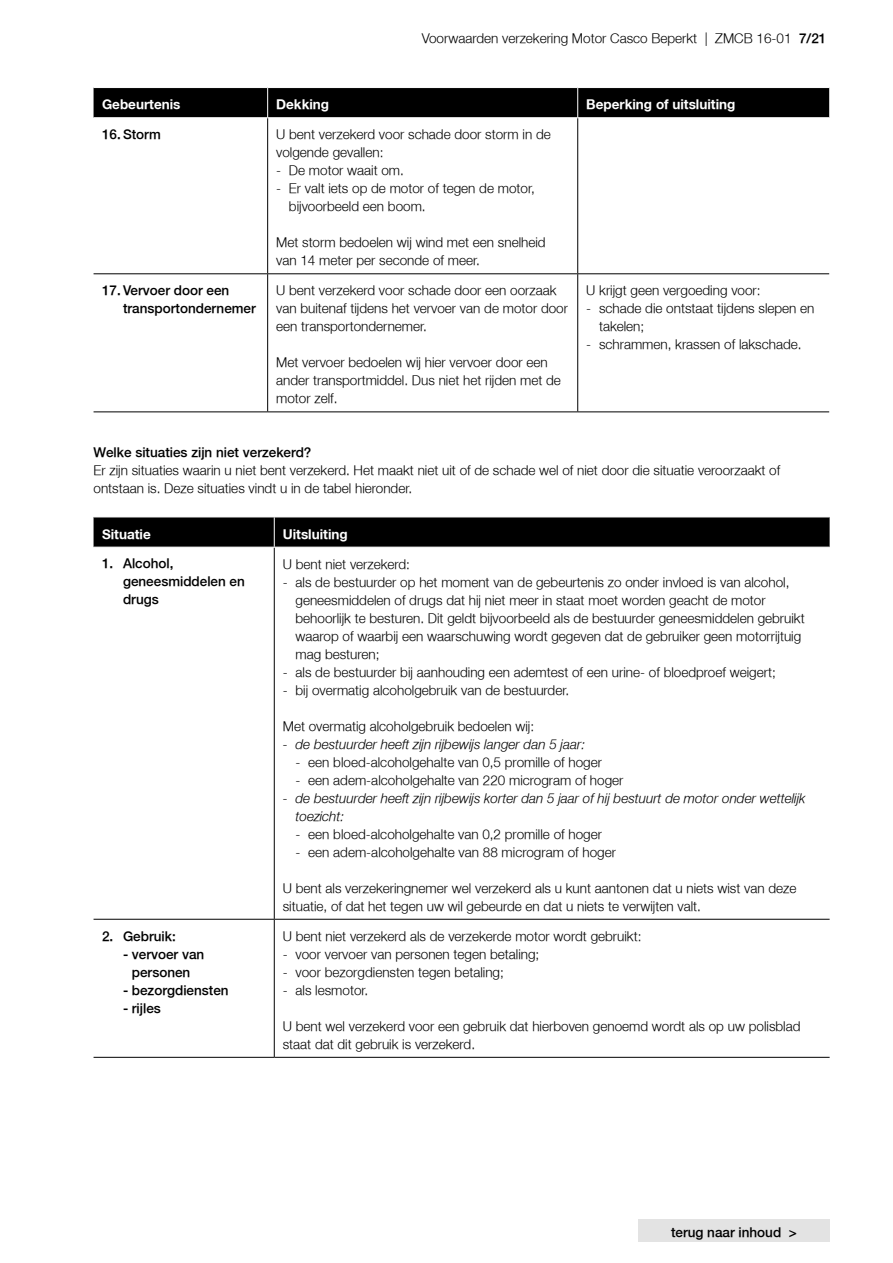
<style>
.page{position:relative;width:893px;height:1263px;background:#fff}
.page>*{position:absolute;margin:0;border:0;box-sizing:border-box;transform-origin:0 0}
.t1{font:300 13.5px/18px "Fortis Helvetica";color:#000}
.t2{font:300 13.5px/18px "Fortis Helvetica";color:#000}
.t3{font:italic 300 13.5px/18px "Fortis Helvetica";color:#000}
.t4{font:700 13.5px "Fortis Helvetica";color:#fff}
.s1{font-style:inherit}
</style>
<div class="page">
<div style="left:638px;top:1219px;width:192px;height:23px;background:#e3e3e3"></div>
<hr style="left:267px;top:118px;width:1px;height:155px;background:#000">
<hr style="left:577px;top:118px;width:1px;height:155px;background:#000">
<hr style="left:267px;top:274px;width:1px;height:137px;background:#000">
<hr style="left:577px;top:274px;width:1px;height:137px;background:#000">
<hr style="left:94px;top:273px;width:174px;height:1px;background:#000">
<hr style="left:268px;top:273px;width:310px;height:1px;background:#000">
<hr style="left:578px;top:273px;width:251px;height:1px;background:#000">
<hr style="left:94px;top:411px;width:174px;height:1px;background:#000">
<hr style="left:268px;top:411px;width:310px;height:1px;background:#000">
<hr style="left:578px;top:411px;width:251px;height:1px;background:#000">
<div style="left:94px;top:88px;width:735px;height:29px;background:#000"></div>
<div style="left:94px;top:518px;width:736px;height:29px;background:#000"></div>
<hr style="left:274px;top:547px;width:1px;height:372px;background:#000">
<hr style="left:94px;top:919px;width:180px;height:1px;background:#000">
<hr style="left:274px;top:920px;width:1px;height:137px;background:#000">
<hr style="left:274px;top:919px;width:556px;height:1px;background:#000">
<hr style="left:94px;top:1057px;width:180px;height:1px;background:#000">
<hr style="left:274px;top:1057px;width:556px;height:1px;background:#000">
<hr style="left:274px;top:517px;width:1px;height:30px;background:#fff">
<hr style="left:274px;top:547px;width:556px;height:1px;background:#fff">
<p class="t1" style="left:422px;top:29px;width:406px">Voorwaarden verzekering Motor Casco Beperkt | ZMCB 16-01 <span class="s1">7/21</span></p>
<p class="t4" style="left:102px;top:96px;width:80px">Gebeurtenis</p>
<p class="t4" style="left:276px;top:96px;width:54px">Dekking</p>
<p class="t4" style="left:586px;top:96px;width:151px">Beperking of uitsluiting</p>
<p class="t2" style="left:102px;top:126px;width:60px">16. Storm</p>
<p class="t1" style="left:276px;top:126px;width:276px">U bent verzekerd voor schade door storm in de volgende gevallen:</p>
<p class="t1" style="left:276px;top:162px;width:129px">- De motor waait om.</p>
<p class="t1" style="left:289px;top:180px;width:247px;text-indent:-13px">- Er valt iets op de motor of tegen de motor, bijvoorbeeld een boom.</p>
<p class="t1" style="left:276px;top:234px;width:271px">Met storm bedoelen wij wind met een snelheid van 14 meter per seconde of meer.</p>
<p class="t2" style="left:123px;top:282px;width:134px;text-indent:-21px">17. Vervoer door een transportondernemer</p>
<p class="t1" style="left:276px;top:282px;width:293px">U bent verzekerd voor schade door een oorzaak van buitenaf tijdens het vervoer van de motor door een transportondernemer.</p>
<p class="t1" style="left:276px;top:354px;width:286px">Met vervoer bedoelen wij hier vervoer door een ander transportmiddel. Dus niet het rijden met de motor zelf.</p>
<p class="t1" style="left:586px;top:282px;width:176px">U krijgt geen vergoeding voor:</p>
<p class="t1" style="left:599px;top:300px;width:217px;text-indent:-13px">- schade die ontstaat tijdens slepen en takelen;</p>
<p class="t1" style="left:586px;top:336px;width:217px">- schrammen, krassen of lakschade.</p>
<p class="t2" style="left:94px;top:443px;width:219px">Welke situaties zijn niet verzekerd?</p>
<p class="t1" style="left:94px;top:461px;width:688px">Er zijn situaties waarin u niet bent verzekerd. Het maakt niet uit of de schade wel of niet door die situatie veroorzaakt of ontstaan is. Deze situaties vindt u in de tabel hieronder.</p>
<p class="t4" style="left:102px;top:525px;width:50px">Situatie</p>
<p class="t4" style="left:283px;top:525px;width:66px">Uitsluiting</p>
<p class="t2" style="left:123px;top:555px;width:123px;text-indent:-21px">1. Alcohol, geneesmiddelen en drugs</p>
<p class="t1" style="left:283px;top:555px;width:129px">U bent niet verzekerd:</p>
<p class="t1" style="left:296px;top:573px;width:511px;text-indent:-13px">- als de bestuurder op het moment van de gebeurtenis zo onder invloed is van alcohol, geneesmiddelen of drugs dat hij niet meer in staat moet worden geacht de motor behoorlijk te besturen. Dit geldt bijvoorbeeld als de bestuurder geneesmiddelen gebruikt waarop of waarbij een waarschuwing wordt gegeven dat de gebruiker geen motorrijtuig mag besturen;</p>
<p class="t1" style="left:283px;top:663px;width:494px">- als de bestuurder bij aanhouding een ademtest of een urine- of bloedproef weigert;</p>
<p class="t1" style="left:283px;top:681px;width:288px">- bij overmatig alcoholgebruik van de bestuurder.</p>
<p class="t1" style="left:283px;top:717px;width:253px">Met overmatig alcoholgebruik bedoelen wij:</p>
<p class="t3" style="left:283px;top:735px;width:304px">- de bestuurder heeft zijn rijbewijs langer dan 5 jaar:</p>
<p class="t1" style="left:296px;top:753px;width:308px">- een bloed-alcoholgehalte van 0,5 promille of hoger</p>
<p class="t1" style="left:296px;top:771px;width:329px">- een adem-alcoholgehalte van 220 microgram of hoger</p>
<p class="t3" style="left:296px;top:789px;width:511px;text-indent:-13px">- de bestuurder heeft zijn rijbewijs korter dan 5 jaar of hij bestuurt de motor onder wettelijk toezicht:</p>
<p class="t1" style="left:296px;top:825px;width:308px">- een bloed-alcoholgehalte van 0,2 promille of hoger</p>
<p class="t1" style="left:296px;top:843px;width:322px">- een adem-alcoholgehalte van 88 microgram of hoger</p>
<p class="t1" style="left:283px;top:879px;width:515px">U bent als verzekeringnemer wel verzekerd als u kunt aantonen dat u niets wist van deze situatie, of dat het tegen uw wil gebeurde en dat u niets te verwijten valt.</p>
<p class="t2" style="left:102px;top:927px;width:75px">2. Gebruik:</p>
<p class="t2" style="left:123px;top:945px;width:83px;text-align:center">- vervoer van personen</p>
<p class="t2" style="left:123px;top:981px;width:107px">- bezorgdiensten</p>
<p class="t2" style="left:123px;top:999px;width:39px">- rijles</p>
<p class="t1" style="left:283px;top:927px;width:360px">U bent niet verzekerd als de verzekerde motor wordt gebruikt:</p>
<p class="t1" style="left:283px;top:945px;width:258px">- voor vervoer van personen tegen betaling;</p>
<p class="t1" style="left:283px;top:963px;width:223px">- voor bezorgdiensten tegen betaling;</p>
<p class="t1" style="left:283px;top:981px;width:87px">- als lesmotor.</p>
<p class="t1" style="left:283px;top:1017px;width:519px">U bent wel verzekerd voor een gebruik dat hierboven genoemd wordt als op uw polisblad staat dat dit gebruik is verzekerd.</p>
<p class="t2" style="left:671px;top:1224px;width:127px">terug naar inhoud &gt;</p>
</div>
